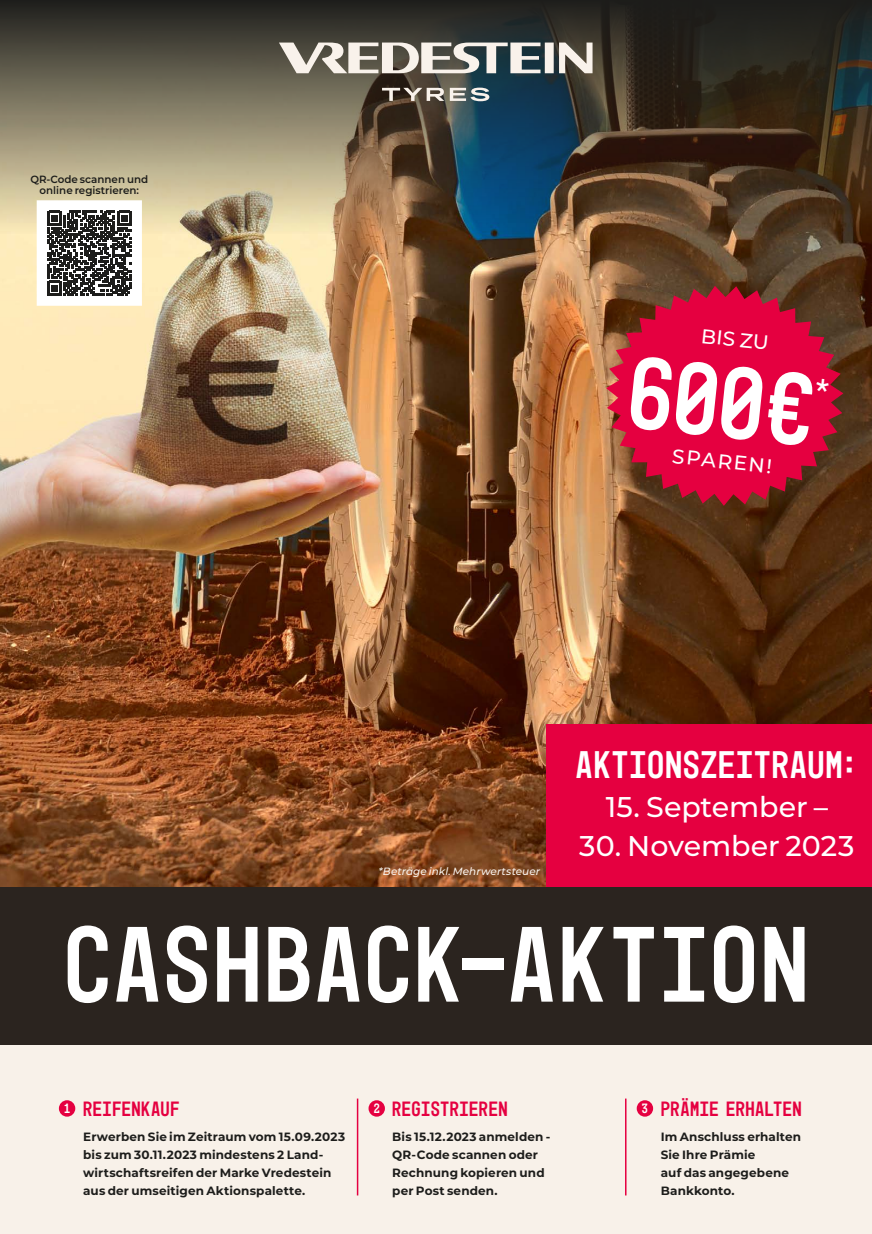
<style>
.page{position:relative;width:872px;height:1234px;background:#fff}
.page>*{position:absolute;margin:0;border:0;box-sizing:border-box;transform-origin:0 0}
.t1{font:108.6px "Mono 45 Headline";letter-spacing:.025em;color:#fff}
.t2{font:102.3px "Mono 45 Headline";color:#fff}
.t3{font:39px "Mono 45 Headline";letter-spacing:.015em;color:#fff}
.t4{font:500 28.5px "Montserrat";letter-spacing:-.005em;color:#fff}
.t5{font:21px "Mono 45 Headline";letter-spacing:.02em;color:#e50040}
.t6{font:500 20.1px "Montserrat";color:#fff}
.t7{font:13.65px "Mono 45 Headline";color:#fff}
.t8{font:700 12px/18px "Montserrat";letter-spacing:.01em;color:#1d1d1b}
.t9{font:600 10.5px/11.7px "Montserrat";color:#1d1d1b;text-align:center}
.t10{font:italic 500 10.5px "Montserrat";letter-spacing:.01em;color:#faf5f0}
</style>
<div class="page">
<div style="left:0;top:0;width:872px;height:1233px;background:#f8f1e9"></div>
<img style="left:0;top:234px;width:872px;height:652px">
<div style="left:546px;top:724px;width:326px;height:182px;background:#e50040"></div>
<div style="left:0;top:886px;width:872px;height:158px;background:#2b241f"></div>
<svg style="left:606px;top:286px;width:237px;height:219px;background:#c01438"></svg>
<div style="left:59px;top:1099px;width:16px;height:17px;background:#e50040;border-radius:50%"></div>
<hr style="left:357px;top:1098px;width:1px;height:97px;background:#e50040">
<div style="left:368px;top:1099px;width:17px;height:17px;background:#e50040;border-radius:50%"></div>
<hr style="left:625px;top:1098px;width:1px;height:97px;background:#e50040">
<div style="left:636px;top:1099px;width:17px;height:17px;background:#e50040;border-radius:50%"></div>
<svg style="left:0;top:0;width:872px;height:234px;background:#595345"></svg>
<div style="left:39px;top:202px;width:101px;height:101px;background:#fff"></div>
<svg style="left:47px;top:211px;width:84px;height:84px"></svg>
<div style="left:37px;top:200px;width:105px;height:106px;border:4px solid #fff"></div>
<svg style="left:279px;top:43px;width:313px;height:30px"></svg>
<svg style="left:450px;top:88px;width:39px;height:13px"></svg>
<svg style="left:382px;top:88px;width:62px;height:13px"></svg>
<svg style="left:815px;top:378px;width:14px;height:14px"></svg>
<p class="t9" style="left:30px;top:172px;width:119px">QR-Code scannen und online registrieren:</p>
<h3 class="t6" style="left:702px;top:321px;width:70px;rotate:6deg">BIS ZU</h3>
<h2 class="t2" style="left:634px;top:332px;width:187px;rotate:6deg">600€</h2>
<h3 class="t6" style="left:674px;top:441px;width:102px;rotate:6deg">SPAREN!</h3>
<p class="t10" style="left:378px;top:863px;width:163px">*Beträge inkl. Mehrwertsteuer</p>
<h3 class="t3" style="left:575px;top:742px;width:284px">AKTIONSZEITRAUM:</h3>
<h3 class="t4" style="left:605px;top:787px;width:224px">15. September –</h3>
<h3 class="t4" style="left:579px;top:826px;width:277px">30. November 2023</h3>
<h1 class="t1" style="left:64px;top:900px;width:746px">CASHBACK-AKTION</h1>
<p class="t7" style="left:374px;top:1099px;width:8px">2</p>
<h3 class="t5" style="left:660px;top:1096px;width:142px">PRÄMIE ERHALTEN</h3>
<p class="t8" style="left:660px;top:1127px;width:142px">Im Anschluss erhalten<br>Sie Ihre Prämie<br>auf das angegebene<br>Bankkonto.</p>
<p class="t7" style="left:64px;top:1099px;width:8px">1</p>
<h3 class="t5" style="left:392px;top:1096px;width:117px">REGISTRIEREN</h3>
<p class="t8" style="left:392px;top:1127px;width:160px">Bis 15.12.2023 anmelden -<br>QR-Code scannen oder<br>Rechnung kopieren und per Post senden.</p>
<h3 class="t5" style="left:83px;top:1096px;width:98px">REIFENKAUF</h3>
<p class="t8" style="left:83px;top:1127px;width:263px">Erwerben Sie im Zeitraum vom 15.09.2023 bis zum 30.11.2023 mindestens 2 Land&shy;wirtschaftsreifen der Marke Vredestein aus der umseitigen Aktionspalette.</p>
<p class="t7" style="left:642px;top:1099px;width:8px">3</p>
</div>
